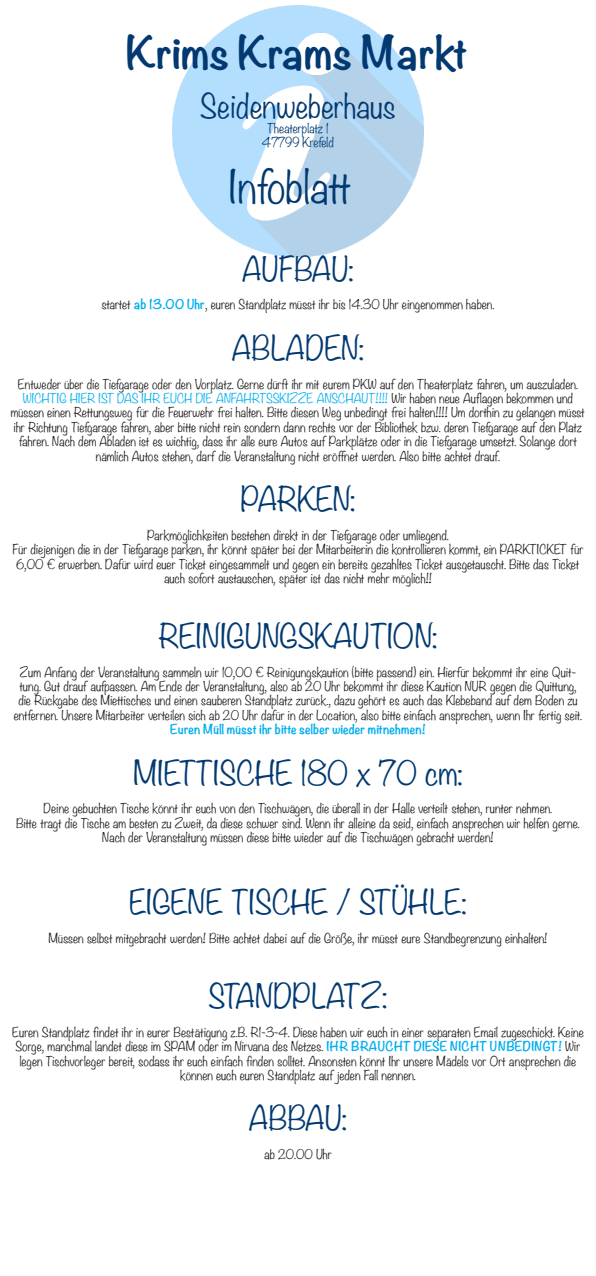
<style>
.page{position:relative;width:596px;height:1276px;background:#fff}
.page>*{position:absolute;margin:0;border:0;box-sizing:border-box;transform-origin:0 0}
.t1{font:300 40.8px "Noteworthy";letter-spacing:-.015em;color:#023971}
.t2{font:700 40.6px "Noteworthy";color:#023971}
.t3{font:300 30px "Noteworthy";color:#023971}
.t4{font:300 12px/14.4px "Noteworthy";color:#231f20;text-align:center}
.t5{font:700 12px "Noteworthy";color:#00aeef}
.t6{font:300 12px/14.4px "Noteworthy";color:#023971;text-align:center}
.s1{font-weight:700;color:#00aeef}
.s2{color:#00aeef}
</style>
<div class="page">
<img style="left:172px;top:6px;width:251px;height:250px">
<h2 class="t2" style="left:126px;top:17px;width:343px">Krims Krams Markt</h2>
<h3 class="t3" style="left:200px;top:80px;width:197px">Seidenweberhaus</h3>
<p class="t6" style="left:262px;top:120px;width:73px">Theaterplatz 1<br>47799 Krefeld</p>
<h1 class="t1" style="left:229px;top:151px;width:124px">Infoblatt</h1>
<h3 class="t3" style="left:242px;top:242px;width:113px">AUFBAU:</h3>
<p class="t4" style="left:101px;top:297px;width:394px">startet <span class="s1">ab 13.00 Uhr</span>, euren Standplatz müsst ihr bis 14.30 Uhr eingenommen haben.</p>
<h3 class="t3" style="left:232px;top:321px;width:133px">ABLADEN:</h3>
<p class="t4" style="left:11px;top:376px;width:575px">Entweder über die Tiefgarage oder den Vorplatz. Gerne dürft ihr mit eurem PKW auf den Theaterplatz fahren, um auszuladen.<br><span class="s2">WICHTIG HIER IST DAS IHR EUCH DIE ANFAHRTSSKIZZE ANSCHAUT!!!!</span> Wir haben neue Auflagen bekommen und müssen einen Rettungsweg für die Feuerwehr frei halten. Bitte diesen Weg unbedingt frei halten!!!! Um dorthin zu gelangen müsst ihr Richtung Tiefgarage fahren, aber bitte nicht rein sondern dann rechts vor der Bibliothek bzw. deren Tiefgarage auf den Platz fahren. Nach dem Abladen ist es wichtig, dass ihr alle eure Autos auf Parkplätze oder in die Tiefgarage umsetzt. Solange dort nämlich Autos stehen, darf die Veranstaltung nicht eröffnet werden. Also bitte achtet drauf.</p>
<h3 class="t3" style="left:240px;top:473px;width:116px">PARKEN:</h3>
<p class="t4" style="left:12px;top:527px;width:572px">Parkmöglichkeiten bestehen direkt in der Tiefgarage oder umliegend.<br>Für diejenigen die in der Tiefgarage parken, ihr könnt später bei der Mitarbeiterin die kontrollieren kommt, ein PARKTICKET für 6,00 € erwerben. Dafür wird euer Ticket eingesammelt und gegen ein bereits gezahltes Ticket ausgetauscht. Bitte das Ticket auch sofort austauschen, später ist das nicht mehr möglich!!</p>
<h3 class="t3" style="left:158px;top:609px;width:280px">REINIGUNGSKAUTION:</h3>
<p class="t4" style="left:14px;top:664px;width:569px">Zum Anfang der Veranstaltung sammeln wir 10,00 € Reinigungskaution (bitte passend) ein. Hierfür bekommt ihr eine Quit&shy;tung. Gut drauf aufpassen. Am Ende der Veranstaltung, also ab 20 Uhr bekommt ihr diese Kaution NUR gegen die Quittung, die Rückgabe des Miettisches und einen sauberen Standplatz zurück., dazu gehört es auch das Klebeband auf dem Boden zu entfernen. Unsere Mitarbeiter verteilen sich ab 20 Uhr dafür in der Location, also bitte einfach ansprechen, wenn Ihr fertig seit.</p>
<p class="t5" style="left:170px;top:719px;width:257px">Euren Müll müsst ihr bitte selber wieder mitnehmen!</p>
<h3 class="t3" style="left:133px;top:746px;width:331px">MIETTISCHE 180 x 70 cm:</h3>
<p class="t4" style="left:16px;top:801px;width:565px">Deine gebuchten Tische könnt ihr euch von den Tischwägen, die überall in der Halle verteilt stehen, runter nehmen.<br>Bitte tragt die Tische am besten zu Zweit, da diese schwer sind. Wenn ihr alleine da seid, einfach ansprechen wir helfen gerne.<br>Nach der Veranstaltung müssen diese bitte wieder auf die Tischwägen gebracht werden!</p>
<h3 class="t3" style="left:129px;top:876px;width:339px">EIGENE TISCHE / STÜHLE:</h3>
<p class="t4" style="left:48px;top:931px;width:500px">Müssen selbst mitgebracht werden! Bitte achtet dabei auf die Größe, ihr müsst eure Standbegrenzung einhalten!</p>
<h3 class="t3" style="left:208px;top:969px;width:180px">STANDPLATZ:</h3>
<p class="t4" style="left:12px;top:1024px;width:572px">Euren Standplatz findet ihr in eurer Bestätigung z.B. R1-3-4. Diese haben wir euch in einer separaten Email zugeschickt. Keine Sorge, manchmal landet diese im SPAM oder im Nirvana des Netzes. <span class="s1">IHR BRAUCHT DIESE NICHT UNBEDINGT!</span> Wir legen Tischvorleger bereit, sodass ihr euch einfach finden solltet. Ansonsten könnt Ihr unsere Mädels vor Ort ansprechen die können euch euren Standplatz auf jeden Fall nennen.</p>
<h3 class="t3" style="left:249px;top:1092px;width:100px">ABBAU:</h3>
<p class="t4" style="left:264px;top:1147px;width:69px">ab 20.00 Uhr</p>
</div>
